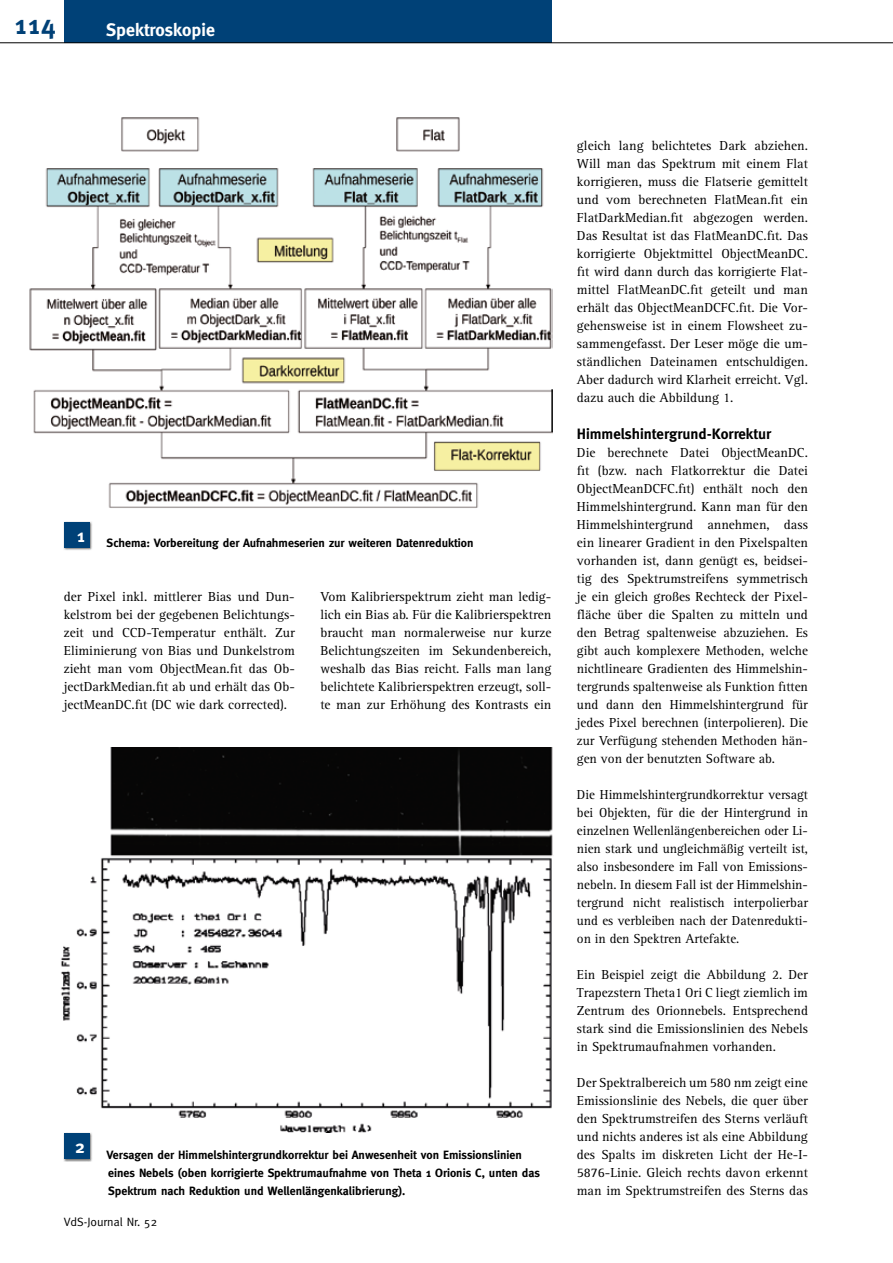
<style>
.page{position:relative;width:893px;height:1263px;background:#fff}
.page>*{position:absolute;margin:0;border:0;box-sizing:border-box;transform-origin:0 0}
.t1{font:700 27px "Meta";color:#004177}
.t2{font:700 18px "Meta";color:#fff}
.t3{font:700 15px "Meta";color:#000}
.t4{font:13.5px/18px "Rotis Serif";color:#000;text-align:justify}
.t5{font:700 12px/18px "Meta";color:#000}
.t6{font:12px "Meta";color:#000}
</style>
<div class="page">
<div style="left:64px;top:0;width:487px;height:43px;background:#004177"></div>
<img style="left:61px;top:747px;width:492px;height:386px">
<hr style="left:0;top:43px;width:893px;height:1px;background:#000">
<div style="left:63px;top:1132px;width:30px;height:30px;background:#000;opacity:.55"></div>
<div style="left:64px;top:1133px;width:26px;height:26px;background:#004177"></div>
<img style="left:29px;top:117px;width:524px;height:391px">
<div style="left:63px;top:521px;width:30px;height:30px;background:#000;opacity:.55"></div>
<div style="left:64px;top:522px;width:26px;height:26px;background:#004177"></div>
<hr style="left:551px;top:389px;width:2px;height:43px;background:#000">
<h1 class="t1" style="left:14px;top:9px;width:42px">114</h1>
<h2 class="t2" style="left:106px;top:19px;width:110px">Spektroskopie</h2>
<h2 class="t2" style="left:77px;top:525px;width:10px">1</h2>
<p class="t5" style="left:107px;top:533px;width:368px">Schema: Vorbereitung der Aufnahmeserien zur weiteren Datenreduktion</p>
<p class="t4" style="left:64px;top:587px;width:233px">der Pixel inkl. mittlerer Bias und Dun&shy;kelstrom bei der gegebenen Belichtungs&shy;zeit und CCD-Temperatur enthält. Zur Eliminierung von Bias und Dunkelstrom zieht man vom ObjectMean.fit das Ob&shy;jectDarkMedian.fit ab und erhält das Ob&shy;jectMeanDC.fit (DC wie dark corrected).</p>
<p class="t4" style="left:320px;top:587px;width:233px">Vom Kalibrierspektrum zieht man ledig&shy;lich ein Bias ab. Für die Kalibrierspektren braucht man normalerweise nur kurze Belichtungszeiten im Sekundenbereich, weshalb das Bias reicht. Falls man lang belichtete Kalibrierspektren erzeugt, soll&shy;te man zur Erhöhung des Kontrasts ein</p>
<h2 class="t2" style="left:75px;top:1136px;width:11px">2</h2>
<p class="t5" style="left:107px;top:1145px;width:435px">Versagen der Himmelshintergrundkorrektur bei Anwesenheit von Emissionslinien eines Nebels (oben korrigierte Spektrumaufnahme von Theta 1 Orionis C, unten das<br>Spektrum nach Reduktion und Wellenlängenkalibrierung).</p>
<p class="t6" style="left:64px;top:1214px;width:95px">VdS-Journal Nr. 52</p>
<p class="t4" style="left:577px;top:137px;width:233px">gleich lang belichtetes Dark abziehen.<br>Will man das Spektrum mit einem Flat korrigieren, muss die Flatserie gemittelt und vom berechneten FlatMean.fit ein FlatDarkMedian.fit abgezogen werden.<br>Das Resultat ist das FlatMeanDC.fit. Das korrigierte Objektmittel ObjectMeanDC. fit wird dann durch das korrigierte Flat&shy;mittel FlatMeanDC.fit geteilt und man erhält das ObjectMeanDCFC.fit. Die Vor&shy;gehensweise ist in einem Flowsheet zu&shy;sammengefasst. Der Leser möge die um&shy;ständlichen Dateinamen entschuldigen.<br>Aber dadurch wird Klarheit erreicht. Vgl. dazu auch die Abbildung 1.</p>
<p class="t3" style="left:577px;top:425px;width:196px">Himmelshintergrund-Korrektur</p>
<p class="t4" style="left:577px;top:443px;width:233px">Die berechnete Datei ObjectMeanDC. fit (bzw. nach Flatkorrektur die Datei ObjectMeanDCFC.fit) enthält noch den Himmelshintergrund. Kann man für den Himmelshintergrund annehmen, dass ein linearer Gradient in den Pixelspalten vorhanden ist, dann genügt es, beidsei&shy;tig des Spektrumstreifens symmetrisch je ein gleich großes Rechteck der Pixel&shy;fläche über die Spalten zu mitteln und den Betrag spaltenweise abzuziehen. Es gibt auch komplexere Methoden, welche nichtlineare Gradienten des Himmelshin&shy;tergrunds spaltenweise als Funktion fitten und dann den Himmelshintergrund für jedes Pixel berechnen (interpolieren). Die zur Verfügung stehenden Methoden hän&shy;gen von der benutzten Software ab.</p>
<p class="t4" style="left:577px;top:785px;width:233px">Die Himmelshintergrundkorrektur versagt bei Objekten, für die der Hintergrund in einzelnen Wellenlängenbereichen oder Li&shy;nien stark und ungleichmäßig verteilt ist, also insbesondere im Fall von Emissions&shy;nebeln. In diesem Fall ist der Himmelshin&shy;tergrund nicht realistisch interpolierbar und es verbleiben nach der Datenredukti&shy;on in den Spektren Artefakte.</p>
<p class="t4" style="left:577px;top:965px;width:233px">Ein Beispiel zeigt die Abbildung 2. Der Trapezstern Theta1 Ori C liegt ziemlich im Zentrum des Orionnebels. Entsprechend stark sind die Emissionslinien des Nebels in Spektrumaufnahmen vorhanden.</p>
<p class="t4" style="left:577px;top:1073px;width:233px">Der Spektralbereich um 580 nm zeigt eine Emissionslinie des Nebels, die quer über den Spektrumstreifen des Sterns verläuft und nichts anderes ist als eine Abbildung des Spalts im diskreten Licht der He-I-5876-Linie. Gleich rechts davon erkennt man im Spektrumstreifen des Sterns das</p>
</div>
